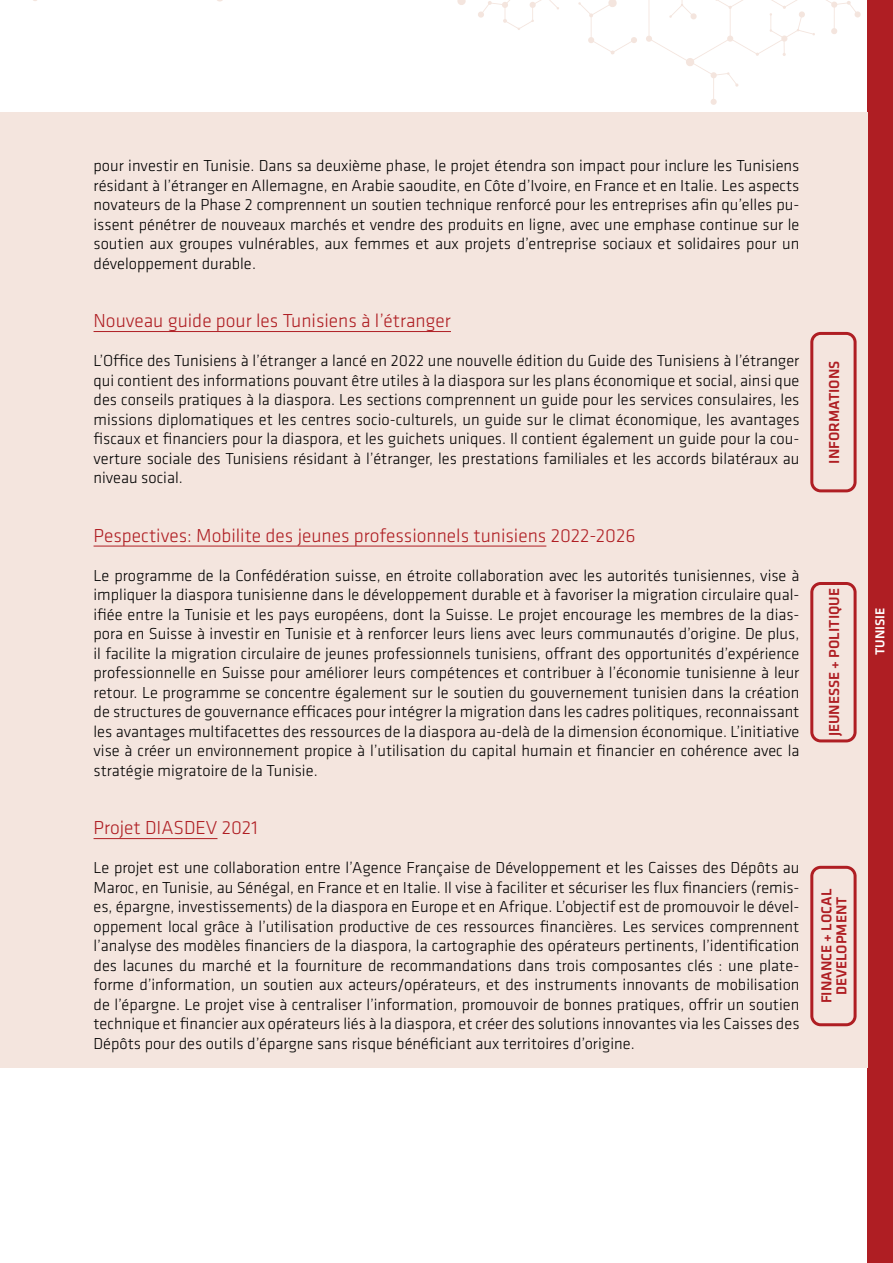
<style>
.page{position:relative;width:893px;height:1263px;background:#fff}
.page>*{position:absolute;margin:0;border:0;box-sizing:border-box;transform-origin:0 0}
.t1{font:300 19.5px "Klavika";color:#af1e23}
.t2{font:300 16.5px/19.5px "Klavika";color:#000;text-align:justify}
.t3{font:500 15px/15px "Klavika";color:#af1e23;text-align:center}
.t4{font:500 13.5px "Klavika";color:#fff}
</style>
<div class="page">
<div style="left:867px;top:0;width:26px;height:1263px;background:#af1e23"></div>
<svg style="left:578px;top:0;width:59px;height:55px"></svg>
<svg style="left:457px;top:0;width:102px;height:30px"></svg>
<svg style="left:646px;top:0;width:215px;height:105px"></svg>
<div style="left:0;top:112px;width:867px;height:956px;background:#f4e5de"></div>
<svg style="left:810px;top:332px;width:47px;height:160px"></svg>
<svg style="left:810px;top:582px;width:47px;height:160px"></svg>
<svg style="left:810px;top:866px;width:47px;height:160px"></svg>
<hr style="left:94px;top:331px;width:357px;height:1px;background:#af1e23">
<hr style="left:94px;top:546px;width:452px;height:1px;background:#af1e23">
<hr style="left:94px;top:838px;width:123px;height:1px;background:#af1e23">
<p class="t2" style="left:94px;top:156px;width:707px">pour investir en Tunisie. Dans sa deuxième phase, le projet étendra son impact pour inclure les Tunisiens résidant à l’étranger en Allemagne, en Arabie saoudite, en Côte d’Ivoire, en France et en Italie. Les aspects novateurs de la Phase 2 comprennent un soutien technique renforcé pour les entreprises afin qu’elles pu&shy;issent pénétrer de nouveaux marchés et vendre des produits en ligne, avec une emphase continue sur le soutien aux groupes vulnérables, aux femmes et aux projets d’entreprise sociaux et solidaires pour un développement durable.</p>
<p class="t1" style="left:94px;top:309px;width:359px">Nouveau guide pour les Tunisiens à l’étranger</p>
<p class="t2" style="left:94px;top:351px;width:707px">L’Office des Tunisiens à l’étranger a lancé en 2022 une nouvelle édition du Guide des Tunisiens à l’étranger qui contient des informations pouvant être utiles à la diaspora sur les plans économique et social, ainsi que des conseils pratiques à la diaspora. Les sections comprennent un guide pour les services consulaires, les missions diplomatiques et les centres socio-culturels, un guide sur le climat économique, les avantages fiscaux et financiers pour la diaspora, et les guichets uniques. Il contient également un guide pour la cou&shy;verture sociale des Tunisiens résidant à l’étranger, les prestations familiales et les accords bilatéraux au niveau social.</p>
<p class="t1" style="left:94px;top:523px;width:544px">Pespectives: Mobilite des jeunes professionnels tunisiens 2022-2026</p>
<p class="t2" style="left:94px;top:565px;width:707px">Le programme de la Confédération suisse, en étroite collaboration avec les autorités tunisiennes, vise à impliquer la diaspora tunisienne dans le développement durable et à favoriser la migration circulaire qual&shy;ifiée entre la Tunisie et les pays européens, dont la Suisse. Le projet encourage les membres de la dias&shy;pora en Suisse à investir en Tunisie et à renforcer leurs liens avec leurs communautés d’origine. De plus, il facilite la migration circulaire de jeunes professionnels tunisiens, offrant des opportunités d’expérience professionnelle en Suisse pour améliorer leurs compétences et contribuer à l’économie tunisienne à leur retour. Le programme se concentre également sur le soutien du gouvernement tunisien dans la création de structures de gouvernance efficaces pour intégrer la migration dans les cadres politiques, reconnaissant les avantages multifacettes des ressources de la diaspora au-delà de la dimension économique. L’initiative vise à créer un environnement propice à l’utilisation du capital humain et financier en cohérence avec la stratégie migratoire de la Tunisie.</p>
<p class="t1" style="left:94px;top:816px;width:166px">Projet DIASDEV 2021</p>
<p class="t2" style="left:94px;top:858px;width:707px">Le projet est une collaboration entre l’Agence Française de Développement et les Caisses des Dépôts au Maroc, en Tunisie, au Sénégal, en France et en Italie. Il vise à faciliter et sécuriser les flux financiers (remis&shy;es, épargne, investissements) de la diaspora en Europe et en Afrique. L’objectif est de promouvoir le dével&shy;oppement local grâce à l’utilisation productive de ces ressources financières. Les services comprennent l’analyse des modèles financiers de la diaspora, la cartographie des opérateurs pertinents, l’identification des lacunes du marché et la fourniture de recommandations dans trois composantes clés : une plate&shy;forme d’information, un soutien aux acteurs/opérateurs, et des instruments innovants de mobilisation de l’épargne. Le projet vise à centraliser l’information, promouvoir de bonnes pratiques, offrir un soutien technique et financier aux opérateurs liés à la diaspora, et créer des solutions innovantes via les Caisses des Dépôts pour des outils d’épargne sans risque bénéficiant aux territoires d’origine.</p>
<p class="t3" style="left:826px;top:464px;width:105px;rotate:-90deg">INFORMATIONS</p>
<p class="t3" style="left:826px;top:736px;width:149px;rotate:-90deg">JEUNESSE + POLITIQUE</p>
<p class="t3" style="left:819px;top:1003px;width:116px;rotate:-90deg">FINANCE + LOCAL<br>DEVELOPMENT</p>
<p class="t4" style="left:871px;top:655px;width:49px;rotate:-90deg">TUNISIE</p>
</div>
